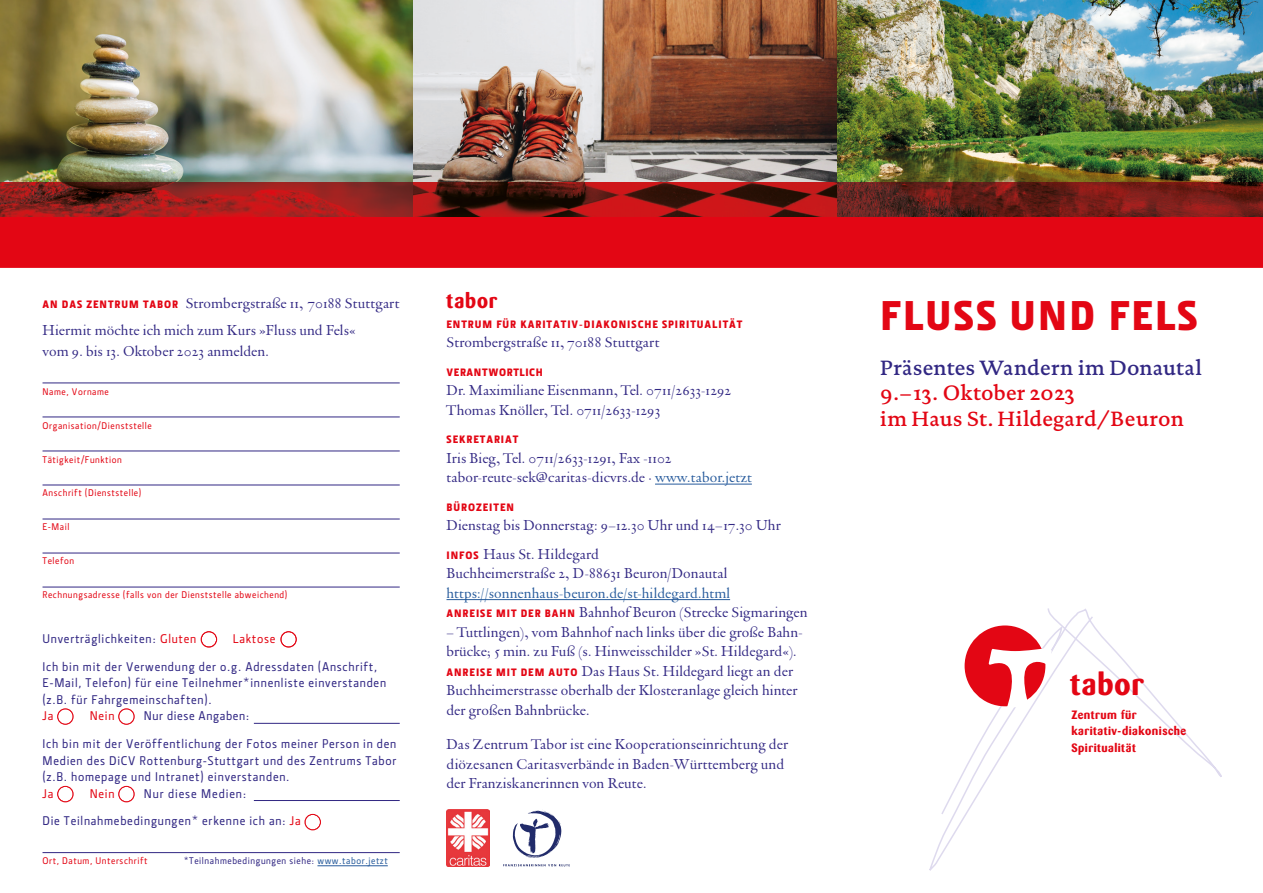
<style>
.page{position:relative;width:1263px;height:893px;background:#fff}
.page>*{position:absolute;margin:0;border:0;box-sizing:border-box;transform-origin:0 0}
.t1{font:900 42px "Section";letter-spacing:.06em;color:#e30614}
.t2{font:700 30.9px "Barmeno BQ";letter-spacing:.03em;color:#e30614}
.t3{font:21px/25.5px "DTL Documenta ST Medium";letter-spacing:.015em;color:#e30614}
.t4{font:21px "DTL Documenta ST Medium";letter-spacing:.015em;color:#312783}
.t5{font:700 21px "Barmeno BQ";letter-spacing:.04em;color:#e30614}
.t6{font:15px/19.5px "DTL Vanden Keere D";letter-spacing:.01em;color:#312783}
.t7{font:15px "DTL Vanden Keere D Caps";letter-spacing:.01em;color:#312783}
.t8{font:500 12.75px/16.5px "Section";letter-spacing:.06em;color:#312783}
.t9{font:500 12.75px "Section";letter-spacing:.06em;color:#e30614}
.t10{font:700 12px/16.5px "Barmeno BQ";letter-spacing:.04em;color:#e30614}
.t11{font:900 10.8px "Section";letter-spacing:.09em;color:#e30614}
.t12{font:900 10.8px "Section";letter-spacing:.06em;color:#e30614}
.t13{font:500 9.75px "Section";letter-spacing:.06em;color:#e30614}
.t14{font:500 9.75px "Section";letter-spacing:.06em;color:#312783}
.s1{font-family:"Section";font-weight:900;font-size:10.8px;color:#e30614}
.s2{font-family:"DTL Vanden Keere D Caps"}
.s3{color:#e30614}
.s4{color:#275b9c}
.s5{font-family:"DTL Vanden Keere D"}
</style>
<div class="page">
<img style="left:0;top:0;width:1263px;height:183px">
<svg style="left:929px;top:608px;width:293px;height:263px"></svg>
<svg style="left:940px;top:624px;width:123px;height:192px"></svg>
<svg style="left:0;top:183px;width:1263px;height:85px;fill:#e30614"></svg>
<div style="left:281px;top:632px;width:15px;height:15px;border:1px solid #e30614;border-radius:50%"></div>
<div style="left:280px;top:631px;width:17px;height:16px;border:1px solid #e30614;border-radius:50%"></div>
<div style="left:58px;top:709px;width:15px;height:15px;border:1px solid #e30614;border-radius:50%"></div>
<div style="left:57px;top:708px;width:17px;height:17px;border:1px solid #e30614;border-radius:50%"></div>
<div style="left:305px;top:814px;width:15px;height:16px;border:1px solid #e30614;border-radius:50%"></div>
<div style="left:305px;top:814px;width:16px;height:16px;border:1px solid #e30614;border-radius:50%"></div>
<hr style="left:43px;top:383px;width:357px;height:1px;background:#312783">
<hr style="left:43px;top:417px;width:357px;height:1px;background:#312783">
<hr style="left:43px;top:451px;width:357px;height:1px;background:#312783">
<hr style="left:43px;top:485px;width:357px;height:1px;background:#312783">
<hr style="left:43px;top:519px;width:357px;height:1px;background:#312783">
<hr style="left:43px;top:553px;width:357px;height:1px;background:#312783">
<hr style="left:43px;top:587px;width:357px;height:1px;background:#312783">
<hr style="left:43px;top:852px;width:357px;height:1px;background:#312783">
<div style="left:119px;top:709px;width:15px;height:15px;border:1px solid #e30614;border-radius:50%"></div>
<div style="left:118px;top:708px;width:17px;height:17px;border:1px solid #e30614;border-radius:50%"></div>
<div style="left:58px;top:786px;width:15px;height:16px;border:1px solid #e30614;border-radius:50%"></div>
<div style="left:57px;top:786px;width:17px;height:16px;border:1px solid #e30614;border-radius:50%"></div>
<div style="left:119px;top:786px;width:15px;height:16px;border:1px solid #e30614;border-radius:50%"></div>
<div style="left:118px;top:786px;width:17px;height:16px;border:1px solid #e30614;border-radius:50%"></div>
<div style="left:201px;top:632px;width:16px;height:15px;border:1px solid #e30614;border-radius:50%"></div>
<div style="left:201px;top:631px;width:16px;height:16px;border:1px solid #e30614;border-radius:50%"></div>
<hr style="left:317px;top:865px;width:71px;height:1px;background:#275b9c">
<hr style="left:254px;top:723px;width:146px;height:1px;background:#312783">
<hr style="left:254px;top:800px;width:146px;height:1px;background:#312783">
<hr style="left:655px;top:484px;width:97px;height:1px;background:#275b9c">
<hr style="left:446px;top:599px;width:284px;height:1px;background:#275b9c">
<img style="left:446px;top:809px;width:44px;height:57px">
<svg style="left:513px;top:810px;width:49px;height:48px"></svg>
<svg style="left:503px;top:864px;width:67px;height:3px"></svg>
<p class="t6" style="left:43px;top:289px;width:359px;line-height:27.8px"><span class="s1">AN DAS ZENTRUM TABOR</span> Strombergstraße <span class="s2">11, 70188</span> Stuttgart<br>Hiermit möchte ich mich zum Kurs »Fluss und Fels«</p>
<p class="t6" style="left:43px;top:341px;width:228px">vom <span class="s2">9.</span> bis <span class="s2">13.</span> Oktober <span class="s2">2023</span> anmelden.</p>
<p class="t13" style="left:43px;top:386px;width:68px">Name, Vorname</p>
<p class="t13" style="left:43px;top:420px;width:111px">Organisation/Dienststelle</p>
<p class="t13" style="left:43px;top:454px;width:81px">Tätigkeit/Funktion</p>
<p class="t13" style="left:43px;top:488px;width:100px">Anschrift (Dienststelle)</p>
<p class="t13" style="left:43px;top:522px;width:28px">E-Mail</p>
<p class="t13" style="left:43px;top:555px;width:33px">Telefon</p>
<p class="t13" style="left:43px;top:589px;width:246px">Rechnungsadresse (falls von der Dienststelle abweichend)</p>
<p class="t8" style="left:43px;top:631px;width:155px">Unverträglichkeiten: <span class="s3">Gluten</span></p>
<p class="t9" style="left:233px;top:632px;width:44px">Laktose</p>
<p class="t8" style="left:43px;top:658px;width:345px">Ich bin mit der Verwendung der o.g. Adressdaten (Anschrift,<br>E-Mail, Telefon) für eine Teilnehmer*innen liste einverstanden (z.B. für Fahrgemeinschaften).</p>
<p class="t9" style="left:43px;top:709px;width:12px">Ja</p>
<p class="t9" style="left:90px;top:709px;width:26px">Nein</p>
<p class="t8" style="left:43px;top:702px;width:355px;line-height:27.8px;text-indent:101px">Nur diese Angaben:<br>Ich bin mit der Veröffentlichung der Fotos meiner Person in den</p>
<p class="t8" style="left:43px;top:752px;width:355px">Medien des DiCV Rottenburg-Stuttgart und des Zentrums Tabor (z.B. homepage und Intranet) einverstanden.</p>
<p class="t9" style="left:43px;top:786px;width:12px">Ja</p>
<p class="t9" style="left:90px;top:786px;width:26px">Nein</p>
<p class="t8" style="left:43px;top:780px;width:260px;line-height:27.8px;text-indent:101px">Nur diese Medien:<br>Die Teilnahmebedingungen* erkenne ich an: <span class="s3">Ja</span></p>
<p class="t13" style="left:43px;top:856px;width:106px">Ort, Datum, Unterschrift</p>
<p class="t14" style="left:184px;top:856px;width:206px">*Teilnahmebedingungen siehe: <span class="s4">www.tabor.jetzt</span></p>
<h3 class="t5" style="left:446px;top:288px;width:52px">tabor</h3>
<p class="t11" style="left:446px;top:317px;width:297px">ENTRUM FÜR KARITATIV-DIAKONISCHE SPIRITUALITÄT</p>
<p class="t6" style="left:446px;top:332px;width:215px">Strombergstraße <span class="s2">11, 70188</span> Stuttgart</p>
<p class="t12" style="left:446px;top:365px;width:98px">VERANTWORTLICH</p>
<p class="t6" style="left:446px;top:380px;width:286px">Dr. Maximiliane Eisenmann, Tel. <span class="s2">0711/2633-1292<br></span>Thomas Knöller, Tel. <span class="s2">0711/2633-1293</span></p>
<p class="t11" style="left:446px;top:433px;width:73px">SEKRETARIAT</p>
<p class="t7" style="left:446px;top:448px;width:227px"><span class="s5">Iris Bieg, Tel.</span> 0711/2633-1291, <span class="s5">Fax -</span>1102</p>
<p class="t6" style="left:446px;top:467px;width:307px">tabor-reute-sek@caritas-dicvrs.de · <span class="s4">www.tabor.jetzt</span></p>
<p class="t11" style="left:446px;top:500px;width:69px">BÜROZEITEN</p>
<p class="t6" style="left:446px;top:511px;width:336px;line-height:28.5px">Dienstag bis Donnerstag: <span class="s2">9–12.30</span> Uhr und <span class="s2">14–17.30</span> Uhr<br><span class="s1">INFOS</span> Haus St. Hildegard</p>
<p class="t6" style="left:446px;top:563px;width:363px">Buchheimerstraße <span class="s2">2,</span> D-<span class="s2">88631</span> Beuron/Donautal <span class="s4">https://sonnenhaus-beuron.de/st-hildegard.html<br></span><span class="s1">ANREISE MIT DER BAHN</span> Bahnhof Beuron (Strecke Sigmaringen</p>
<p class="t6" style="left:446px;top:622px;width:358px">– Tuttlingen), vom Bahnhof nach links über die große Bahn&shy;brücke; <span class="s2">5</span> min. zu Fuß (s. Hinweisschilder »St. Hildegard«).<br><span class="s1">ANREISE MIT DEM AUTO</span> Das Haus St. Hildegard liegt an der Buchheimerstrasse oberhalb der Klosteranlage gleich hinter der großen Bahnbrücke.</p>
<p class="t6" style="left:446px;top:734px;width:343px">Das Zentrum Tabor ist eine Kooperationseinrichtung der diözesanen Caritasverbände in Baden-Württemberg und der Franziskanerinnen von Reute.</p>
<h1 class="t1" style="left:880px;top:290px;width:319px">FLUSS UND FELS</h1>
<h3 class="t4" style="left:880px;top:355px;width:323px">Präsentes Wandern im Donautal</h3>
<h3 class="t3" style="left:880px;top:380px;width:305px">9. – 13. Oktober 2023<br>im Haus St. Hildegard/Beuron</h3>
<h2 class="t2" style="left:1070px;top:666px;width:75px">tabor</h2>
<p class="t10" style="left:1071px;top:706px;width:116px">Zentrum für karitativ-diakonische<br>Spiritualität</p>
</div>
